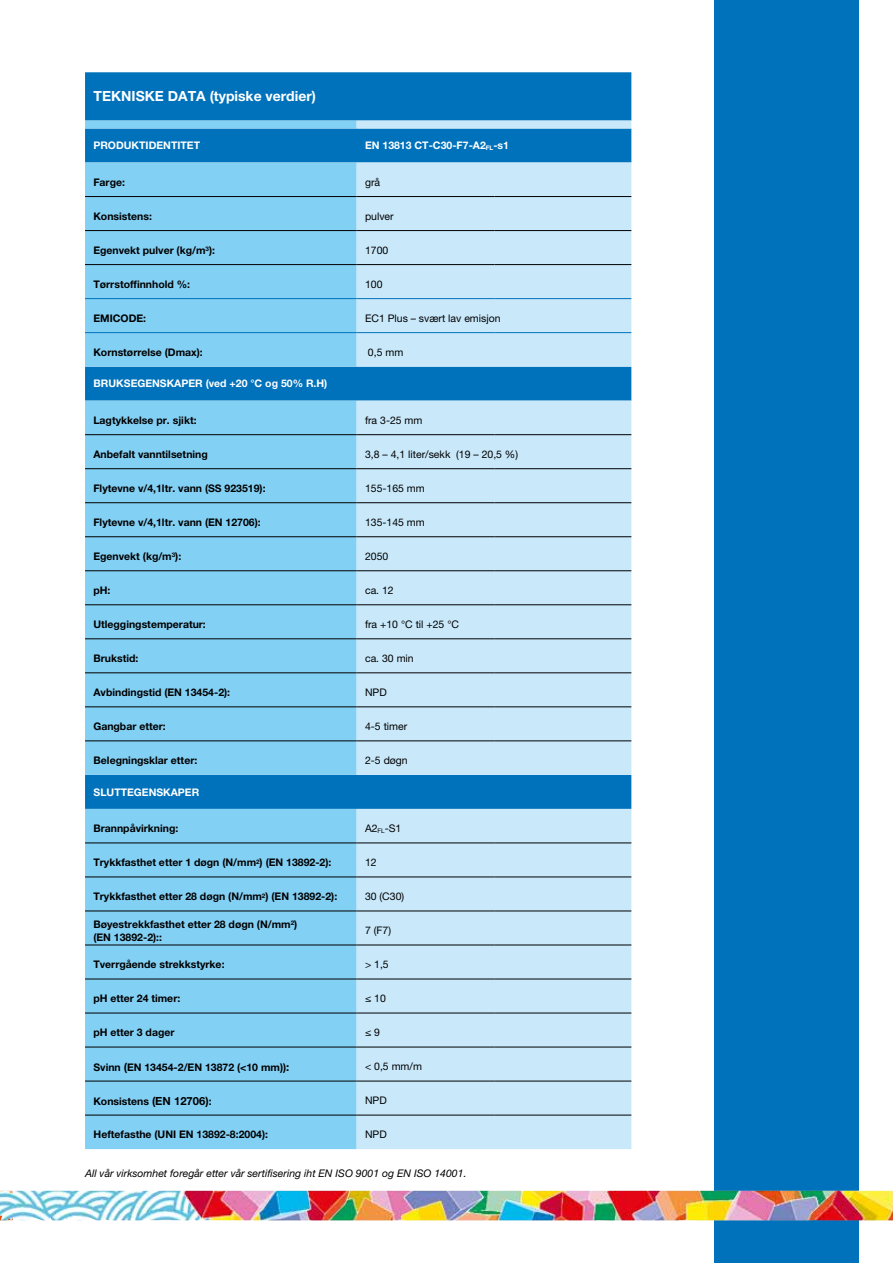
<style>
.page{position:relative;width:893px;height:1263px;background:#fff}
.page>*{position:absolute;margin:0;border:0;box-sizing:border-box;transform-origin:0 0}
.t1{font:700 13.95px "Helvetica Neue LTW1 G";color:#fff}
.t2{font:700 10.5px/12.6px "Helvetica Neue LTW1 G";color:#000}
.t3{font:10.5px "Helvetica Neue LTW1 G";color:#000}
.t4{font:700 10.5px "Helvetica Neue LTW1 G";color:#fff}
.t5{font:italic 10.5px "Helvetica Neue LTW1 G";color:#000}
.s1{font-size:11.25px}
</style>
<div class="page">
<div style="left:714px;top:0;width:145px;height:1263px;background:#0072bb"></div>
<img style="left:0;top:1191px;width:893px;height:29px">
<div style="left:85px;top:72px;width:546px;height:49px;background:#0072bb"></div>
<svg style="left:85px;top:121px;width:272px;height:1028px;background:#76c5ed"></svg>
<svg style="left:357px;top:121px;width:274px;height:1028px;background:#b3dbf2"></svg>
<hr style="left:85px;top:230px;width:272px;height:1px;background:#000">
<hr style="left:357px;top:230px;width:138px;height:1px;background:#000">
<hr style="left:495px;top:230px;width:136px;height:1px;background:#000">
<hr style="left:85px;top:196px;width:272px;height:1px;background:#000">
<hr style="left:85px;top:264px;width:272px;height:1px;background:#000">
<hr style="left:357px;top:196px;width:138px;height:1px;background:#000">
<hr style="left:495px;top:196px;width:136px;height:1px;background:#000">
<hr style="left:357px;top:264px;width:138px;height:1px;background:#000">
<hr style="left:495px;top:264px;width:136px;height:1px;background:#000">
<hr style="left:85px;top:298px;width:272px;height:1px;background:#0072bb">
<hr style="left:357px;top:298px;width:138px;height:1px;background:#0072bb">
<hr style="left:495px;top:298px;width:136px;height:1px;background:#0072bb">
<hr style="left:85px;top:332px;width:272px;height:1px;background:#0072bb">
<hr style="left:357px;top:332px;width:138px;height:1px;background:#0072bb">
<hr style="left:495px;top:332px;width:136px;height:1px;background:#0072bb">
<hr style="left:85px;top:434px;width:272px;height:1px;background:#000">
<hr style="left:85px;top:842px;width:272px;height:1px;background:#000">
<hr style="left:85px;top:876px;width:272px;height:1px;background:#000">
<hr style="left:85px;top:911px;width:272px;height:1px;background:#000">
<hr style="left:85px;top:945px;width:272px;height:1px;background:#000">
<hr style="left:85px;top:979px;width:272px;height:1px;background:#000">
<hr style="left:85px;top:1013px;width:272px;height:1px;background:#000">
<hr style="left:85px;top:1047px;width:272px;height:1px;background:#000">
<hr style="left:85px;top:1081px;width:272px;height:1px;background:#000">
<hr style="left:85px;top:1115px;width:272px;height:1px;background:#000">
<hr style="left:357px;top:434px;width:138px;height:1px;background:#000">
<hr style="left:495px;top:434px;width:136px;height:1px;background:#000">
<hr style="left:357px;top:468px;width:138px;height:1px;background:#000">
<hr style="left:495px;top:468px;width:136px;height:1px;background:#000">
<hr style="left:357px;top:502px;width:138px;height:1px;background:#000">
<hr style="left:495px;top:502px;width:136px;height:1px;background:#000">
<hr style="left:357px;top:536px;width:138px;height:1px;background:#000">
<hr style="left:495px;top:536px;width:136px;height:1px;background:#000">
<hr style="left:357px;top:570px;width:138px;height:1px;background:#000">
<hr style="left:495px;top:570px;width:136px;height:1px;background:#000">
<hr style="left:357px;top:604px;width:138px;height:1px;background:#000">
<hr style="left:495px;top:604px;width:136px;height:1px;background:#000">
<hr style="left:357px;top:638px;width:138px;height:1px;background:#000">
<hr style="left:495px;top:638px;width:136px;height:1px;background:#000">
<hr style="left:357px;top:672px;width:138px;height:1px;background:#000">
<hr style="left:495px;top:672px;width:136px;height:1px;background:#000">
<hr style="left:357px;top:706px;width:138px;height:1px;background:#000">
<hr style="left:495px;top:706px;width:136px;height:1px;background:#000">
<hr style="left:357px;top:740px;width:138px;height:1px;background:#000">
<hr style="left:495px;top:740px;width:136px;height:1px;background:#000">
<hr style="left:357px;top:842px;width:138px;height:1px;background:#000">
<hr style="left:495px;top:842px;width:136px;height:1px;background:#000">
<hr style="left:357px;top:876px;width:138px;height:1px;background:#000">
<hr style="left:495px;top:876px;width:136px;height:1px;background:#000">
<hr style="left:357px;top:911px;width:138px;height:1px;background:#000">
<hr style="left:495px;top:911px;width:136px;height:1px;background:#000">
<hr style="left:357px;top:945px;width:138px;height:1px;background:#000">
<hr style="left:495px;top:945px;width:136px;height:1px;background:#000">
<hr style="left:357px;top:979px;width:138px;height:1px;background:#000">
<hr style="left:495px;top:979px;width:136px;height:1px;background:#000">
<hr style="left:357px;top:1013px;width:138px;height:1px;background:#000">
<hr style="left:495px;top:1013px;width:136px;height:1px;background:#000">
<hr style="left:357px;top:1047px;width:138px;height:1px;background:#000">
<hr style="left:495px;top:1047px;width:136px;height:1px;background:#000">
<hr style="left:357px;top:1081px;width:138px;height:1px;background:#000">
<hr style="left:495px;top:1081px;width:136px;height:1px;background:#000">
<hr style="left:357px;top:1115px;width:138px;height:1px;background:#000">
<hr style="left:495px;top:1115px;width:136px;height:1px;background:#000">
<hr style="left:85px;top:672px;width:272px;height:1px;background:#000">
<hr style="left:85px;top:706px;width:272px;height:1px;background:#000">
<hr style="left:85px;top:740px;width:272px;height:1px;background:#000">
<hr style="left:85px;top:468px;width:272px;height:1px;background:#000">
<hr style="left:85px;top:604px;width:272px;height:1px;background:#000">
<hr style="left:85px;top:638px;width:272px;height:1px;background:#000">
<hr style="left:85px;top:502px;width:272px;height:1px;background:#000">
<hr style="left:85px;top:536px;width:272px;height:1px;background:#000">
<hr style="left:85px;top:570px;width:272px;height:1px;background:#000">
<h1 class="t1" style="left:94px;top:88px;width:224px">TEKNISKE DATA (typiske verdier)</h1>
<p class="t4" style="left:93px;top:139px;width:108px">PRODUKTIDENTITET</p>
<p class="t4" style="left:365px;top:139px;width:146px">EN 13813 CT-C30-F7-A2<sub>FL</sub>-s1</p>
<p class="t2" style="left:93px;top:176px;width:33px">Farge:</p>
<p class="t3" style="left:365px;top:176px;width:17px">grå</p>
<p class="t2" style="left:93px;top:210px;width:60px">Konsistens:</p>
<p class="t3" style="left:365px;top:210px;width:30px">pulver</p>
<p class="t2" style="left:93px;top:244px;width:123px">Egenvekt pulver (kg/m<sup>3</sup>):</p>
<p class="t3" style="left:365px;top:244px;width:25px">1700</p>
<p class="t2" style="left:93px;top:278px;width:98px">Tørrstoffinnhold %:</p>
<p class="t3" style="left:365px;top:278px;width:19px">100</p>
<p class="t2" style="left:93px;top:312px;width:54px">EMICODE:</p>
<p class="t3" style="left:365px;top:312px;width:137px">EC1 Plus – svært lav emisjon</p>
<p class="t2" style="left:93px;top:346px;width:111px">Kornstørrelse (Dmax):</p>
<p class="t3" style="left:368px;top:346px;width:37px">0,5 mm</p>
<p class="t4" style="left:94px;top:377px;width:235px">BRUKSEGENSKAPER (ved +20 °C og 50% R.H)</p>
<p class="t2" style="left:93px;top:414px;width:105px">Lagtykkelse pr. sjikt:</p>
<p class="t3" style="left:365px;top:414px;width:59px">fra 3-25 mm</p>
<p class="t2" style="left:93px;top:448px;width:116px">Anbefalt vanntilsetning</p>
<p class="t3" style="left:365px;top:448px;width:155px">3,8 – 4,1 liter/sekk (19 – 20,5 %)</p>
<p class="t2" style="left:93px;top:482px;width:174px">Flytevne v/4,1ltr. vann (SS 923519):</p>
<p class="t3" style="left:365px;top:482px;width:61px">155-165 mm</p>
<p class="t2" style="left:93px;top:516px;width:169px">Flytevne v/4,1ltr. vann (EN 12706):</p>
<p class="t3" style="left:365px;top:516px;width:61px">135-145 mm</p>
<p class="t2" style="left:93px;top:550px;width:89px">Egenvekt (kg/m<sup>3</sup>):</p>
<p class="t3" style="left:365px;top:550px;width:25px">2050</p>
<p class="t2" style="left:93px;top:584px;width:19px">pH:</p>
<p class="t3" style="left:365px;top:584px;width:30px">ca. 12</p>
<p class="t2" style="left:93px;top:618px;width:114px">Utleggingstemperatur:</p>
<p class="t3" style="left:365px;top:618px;width:96px">fra +10 °C til +25 °C</p>
<p class="t2" style="left:93px;top:652px;width:46px">Brukstid:</p>
<p class="t3" style="left:365px;top:652px;width:50px">ca. 30 min</p>
<p class="t2" style="left:93px;top:686px;width:138px">Avbindingstid (EN 13454-2):</p>
<p class="t3" style="left:365px;top:686px;width:23px">NPD</p>
<p class="t2" style="left:93px;top:720px;width:74px">Gangbar etter:</p>
<p class="t3" style="left:365px;top:720px;width:44px">4-5 timer</p>
<p class="t2" style="left:94px;top:754px;width:105px">Belegningsklar etter:</p>
<p class="t3" style="left:365px;top:754px;width:44px">2-5 døgn</p>
<p class="t4" style="left:94px;top:785px;width:107px">SLUTTEGENSKAPER</p>
<p class="t2" style="left:93px;top:822px;width:86px">Brannpåvirkning:</p>
<p class="t3" style="left:365px;top:822px;width:38px">A2<sub>FL</sub>-S1</p>
<p class="t2" style="left:93px;top:856px;width:240px">Trykkfasthet etter 1 døgn (N/mm<sup>2</sup>) (EN 13892-2):</p>
<p class="t3" style="left:365px;top:856px;width:13px">12</p>
<p class="t2" style="left:93px;top:890px;width:245px">Trykkfasthet etter 28 døgn (N/mm<sup>2</sup>) (EN 13892-2):</p>
<p class="t3" style="left:365px;top:890px;width:41px">30 (C30)</p>
<p class="t2" style="left:93px;top:918px;width:205px">Bøyestrekkfasthet etter 28 døgn (N/mm<sup>2</sup>) (EN 13892-2)::</p>
<p class="t3" style="left:365px;top:924px;width:27px">7 (F7)</p>
<p class="t2" style="left:93px;top:958px;width:133px">Tverrgående strekkstyrke:</p>
<p class="t3" style="left:365px;top:958px;width:25px">&gt; 1,5</p>
<p class="t2" style="left:93px;top:992px;width:88px">pH etter 24 timer:</p>
<p class="t3" style="left:365px;top:992px;width:22px">≤ 10</p>
<p class="t2" style="left:93px;top:1026px;width:83px">pH etter 3 dager</p>
<p class="t3" style="left:365px;top:1026px;width:17px">≤ 9</p>
<p class="t2" style="left:93px;top:1061px;width:197px">Svinn <span class="s1">(</span>EN 13454-2/EN 13872 (&lt;10 mm))<span class="s1">:</span></p>
<p class="t3" style="left:365px;top:1060px;width:58px">&lt; 0,5 mm/m</p>
<p class="t2" style="left:93px;top:1095px;width:120px">Konsistens <span class="s1">(EN 12706)</span>:</p>
<p class="t3" style="left:365px;top:1094px;width:23px">NPD</p>
<p class="t2" style="left:94px;top:1128px;width:176px">Heftefasthe (UNI EN 13892-8:2004):</p>
<p class="t3" style="left:365px;top:1128px;width:23px">NPD</p>
<p class="t5" style="left:85px;top:1167px;width:383px">All vår virksomhet foregår etter vår sertifisering iht EN ISO 9001 og EN ISO 14001.</p>
</div>
